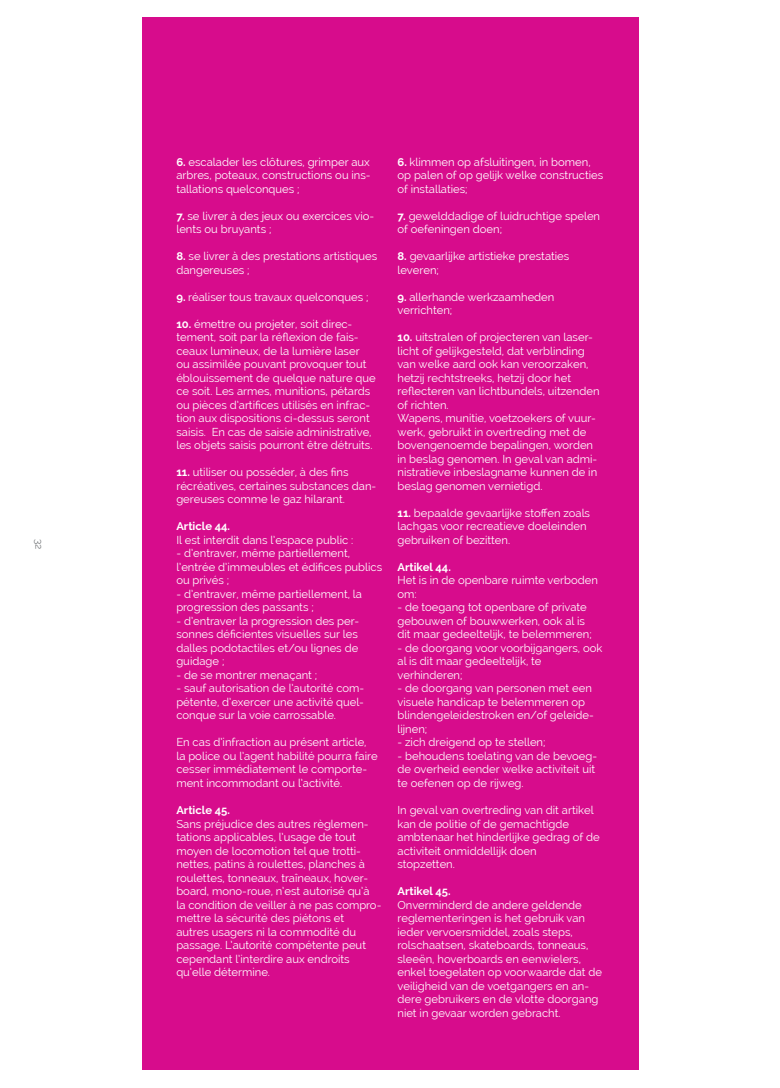
<style>
.page{position:relative;width:780px;height:1088px;background:#fff}
.page>*{position:absolute;margin:0;border:0;box-sizing:border-box;transform-origin:0 0}
.t1{font:11.25px/13.5px "Raleway";color:#fff}
.t2{font:700 11.25px "Raleway";color:#fff}
.t3{font:10px "Raleway";color:#76787b}
.s1{font-weight:700}
</style>
<div class="page">
<div style="left:142px;top:18px;width:496px;height:1052px;background:#d70c8c"></div>
<p class="t3" style="left:45px;top:539px;width:12px;rotate:90deg">32</p>
<p class="t1" style="left:176px;top:155px;width:196px;text-align:justify"><span class="s1">6.</span> escalader les clôtures, grimper aux arbres, poteaux, constructions ou ins&shy;tallations quelconques ;</p>
<p class="t1" style="left:176px;top:209px;width:199px"><span class="s1">7.</span> se livrer à des jeux ou exercices vio&shy;lents ou bruyants ;</p>
<p class="t1" style="left:176px;top:250px;width:202px"><span class="s1">8.</span> se livrer à des prestations artistiques dangereuses ;</p>
<p class="t1" style="left:176px;top:290px;width:194px"><span class="s1">9.</span> réaliser tous travaux quelconques ;</p>
<p class="t1" style="left:176px;top:317px;width:201px"><span class="s1">10.</span> émettre ou projeter, soit direc&shy;tement, soit par la réflexion de fais&shy;ceaux lumineux, de la lumière laser ou assimilée pouvant provoquer tout éblouissement de quelque nature que ce soit. Les armes, munitions, pétards ou pièces d’artifices utilisés en infrac&shy;tion aux dispositions ci-dessus seront saisis. En cas de saisie administrative, les objets saisis pourront être détruits.</p>
<p class="t1" style="left:176px;top:466px;width:201px"><span class="s1">11.</span> utiliser ou posséder, à des fins récréatives, certaines substances dan&shy;gereuses comme le gaz hilarant.</p>
<p class="t2" style="left:176px;top:520px;width:55px">Article 44.</p>
<p class="t1" style="left:176px;top:533px;width:179px">Il est interdit dans l’espace public :</p>
<p class="t1" style="left:176px;top:547px;width:207px">- d’entraver, même partiellement, l’entrée d’immeubles et édifices publics ou privés ;</p>
<p class="t1" style="left:176px;top:587px;width:187px">- d’entraver, même partiellement, la progression des passants ;</p>
<p class="t1" style="left:176px;top:614px;width:184px;text-align:justify">- d’entraver la progression des per&shy;sonnes déficientes visuelles sur les dalles podotactiles et/ou lignes de guidage ;</p>
<p class="t1" style="left:176px;top:668px;width:142px">- de se montrer menaçant ;</p>
<p class="t1" style="left:176px;top:682px;width:189px;text-align:justify">- sauf autorisation de l’autorité com&shy;pétente, d’exercer une activité quel&shy;conque sur la voie carrossable.</p>
<p class="t1" style="left:176px;top:736px;width:203px">En cas d’infraction au présent article, la police ou l’agent habilité pourra faire cesser immédiatement le comporte&shy;ment incommodant ou l’activité.</p>
<p class="t2" style="left:176px;top:803px;width:55px">Article 45.</p>
<p class="t1" style="left:176px;top:817px;width:206px">Sans préjudice des autres règlemen&shy;tations applicables, l’usage de tout moyen de locomotion tel que trotti&shy;nettes, patins à roulettes, planches à roulettes, tonneaux, traîneaux, hover&shy;board, mono-roue, n’est autorisé qu’à la condition de veiller à ne pas compro&shy;mettre la sécurité des piétons et</p>
<p class="t1" style="left:176px;top:925px;width:191px">autres usagers ni la commodité du passage. L’autorité compétente peut cependant l’interdire aux endroits qu’elle détermine.</p>
<p class="t1" style="left:397px;top:155px;width:207px"><span class="s1">6.</span> klimmen op afsluitingen, in bomen, op palen of op gelijk welke constructies of installaties;</p>
<p class="t1" style="left:397px;top:209px;width:204px"><span class="s1">7.</span> gewelddadige of luidruchtige spelen of oefeningen doen;</p>
<p class="t1" style="left:397px;top:250px;width:173px"><span class="s1">8.</span> gevaarlijke artistieke prestaties leveren;</p>
<p class="t1" style="left:397px;top:290px;width:158px"><span class="s1">9.</span> allerhande werkzaamheden</p>
<p class="t1" style="left:397px;top:304px;width:56px">verrichten;</p>
<p class="t1" style="left:397px;top:331px;width:203px"><span class="s1">10.</span> uitstralen of projecteren van laser&shy;licht of gelijkgesteld, dat verblinding van welke aard ook kan veroorzaken, hetzij rechtstreeks, hetzij door het reflecteren van lichtbundels, uitzenden of richten.</p>
<p class="t1" style="left:397px;top:412px;width:201px">Wapens, munitie, voetzoekers of vuur&shy;werk, gebruikt in overtreding met de bovengenoemde bepalingen, worden in beslag genomen. In geval van admi&shy;nistratieve inbeslagname kunnen de in beslag genomen vernietigd.</p>
<p class="t1" style="left:397px;top:506px;width:194px"><span class="s1">11.</span> bepaalde gevaarlijke stoffen zoals lachgas voor recreatieve doeleinden</p>
<p class="t1" style="left:397px;top:533px;width:114px">gebruiken of bezitten.</p>
<p class="t2" style="left:397px;top:560px;width:55px">Artikel 44.</p>
<p class="t1" style="left:397px;top:574px;width:202px">Het is in de openbare ruimte verboden om:</p>
<p class="t1" style="left:397px;top:601px;width:191px">- de toegang tot openbare of private gebouwen of bouwwerken, ook al is</p>
<p class="t1" style="left:397px;top:628px;width:196px">dit maar gedeeltelijk, te belemmeren;</p>
<p class="t1" style="left:397px;top:641px;width:206px">- de doorgang voor voorbijgangers, ook al is dit maar gedeeltelijk, te</p>
<p class="t1" style="left:397px;top:668px;width:67px">verhinderen;</p>
<p class="t1" style="left:397px;top:682px;width:196px">- de doorgang van personen met een visuele handicap te belemmeren op</p>
<p class="t1" style="left:397px;top:709px;width:198px">blindengeleidestroken en/of geleide&shy;lijnen;</p>
<p class="t1" style="left:397px;top:736px;width:149px">- zich dreigend op te stellen;</p>
<p class="t1" style="left:397px;top:749px;width:201px">- behoudens toelating van de bevoeg&shy;de overheid eender welke activiteit uit te oefenen op de rijweg.</p>
<p class="t1" style="left:397px;top:803px;width:198px">In geval van overtreding van dit artikel kan de politie of de gemachtigde</p>
<p class="t1" style="left:397px;top:830px;width:204px">ambtenaar het hinderlijke gedrag of de activiteit onmiddellijk doen</p>
<p class="t1" style="left:397px;top:857px;width:59px">stopzetten.</p>
<p class="t2" style="left:397px;top:884px;width:55px">Artikel 45.</p>
<p class="t1" style="left:397px;top:898px;width:189px">Onverminderd de andere geldende reglementeringen is het gebruik van</p>
<p class="t1" style="left:397px;top:925px;width:206px">ieder vervoersmiddel, zoals steps, rolschaatsen, skateboards, tonneaus, sleeën, hoverboards en eenwielers, enkel toegelaten op voorwaarde dat de veiligheid van de voetgangers en an&shy;dere gebruikers en de vlotte doorgang niet in gevaar worden gebracht.</p>
</div>
